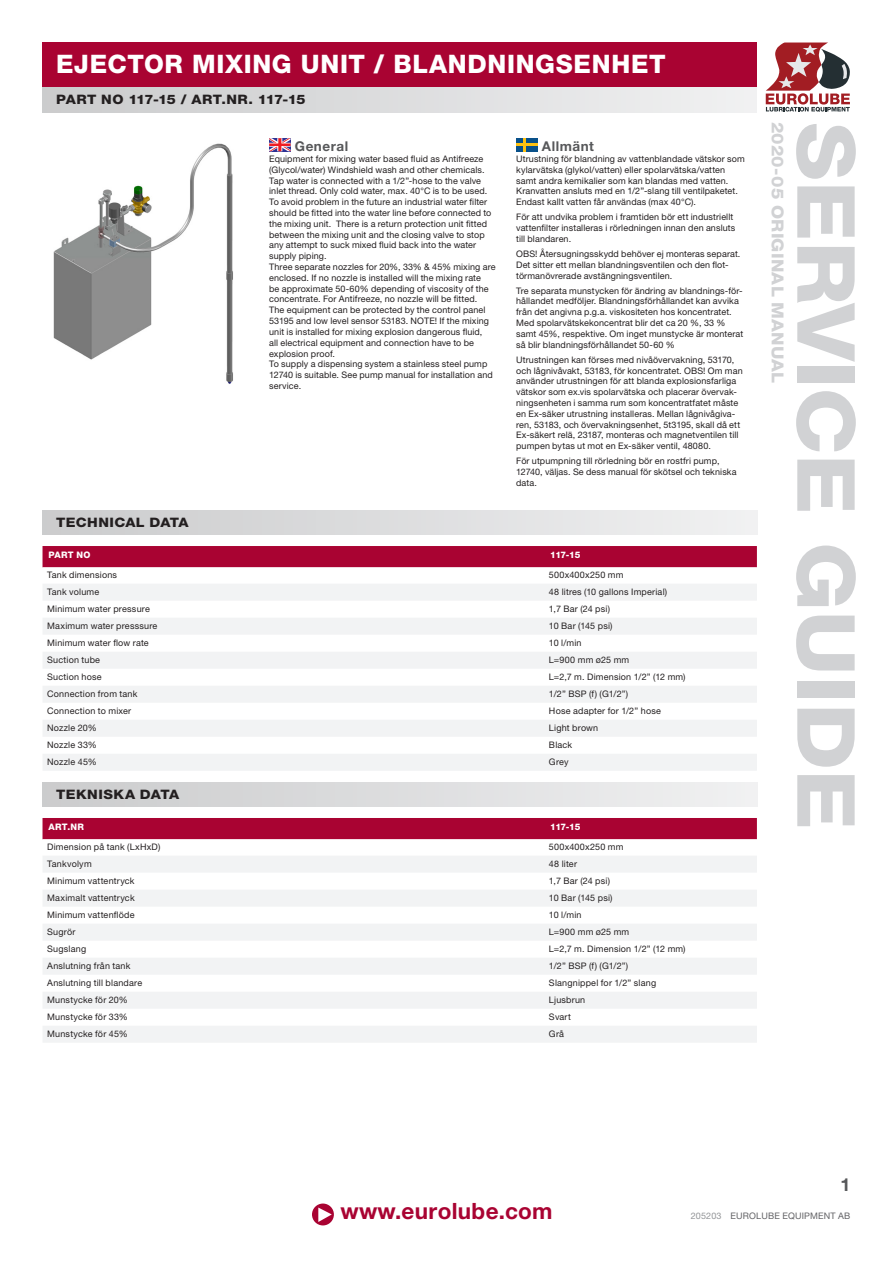
<style>
.page{position:relative;width:893px;height:1263px;background:#fff}
.page>*{position:absolute;margin:0;border:0;box-sizing:border-box;transform-origin:0 0}
.t1{font:800 80.25px "Helvetica Neue LT Std";letter-spacing:-.005em;color:#d1d2d4;scale:1.1 1}
.t2{font:800 25.5px "Helvetica Neue LT Std";letter-spacing:.025em;color:#fff}
.t3{font:700 22.5px "Helvetica Neue LT Std";letter-spacing:.015em;color:#a90332}
.t4{font:700 18px "Helvetica Neue LT Std";color:#57585a}
.t5{font:800 16.5px "Helvetica Neue LT Std";letter-spacing:.01em;color:#d1d2d4;scale:1.1 1}
.t6{font:700 13.5px "Helvetica Neue LT Std";letter-spacing:.04em;color:#57585a}
.Bildtext{font:800 13.05px "Helvetica Neue LT Std";letter-spacing:-.02em;color:#231f20;scale:1.1 1}
.Bildtext-2{font:800 13.05px "Helvetica Neue LT Std";letter-spacing:.02em;color:#231f20;scale:1.1 1}
.Styckeformat__1{font:9px/10.8px "Helvetica Neue LT Std";letter-spacing:.015em;color:#231f20}
.t7{font:9px "Helvetica Neue LT Std";letter-spacing:.02em;color:#636366}
.t8{font:800 9px "Helvetica Neue LT Std";letter-spacing:-.015em;color:#fff}
.s1{color:#939598}
</style>
<div class="page">
<div style="left:312px;top:1203px;width:22px;height:22px;background:#a90332;border-radius:50%"></div>
<svg style="left:318px;top:1207px;width:14px;height:15px"></svg>
<div style="left:43px;top:86px;width:714px;height:26px;background:linear-gradient(to right,#cbcbcc,#f0f1f2)"></div>
<div style="left:43px;top:43px;width:714px;height:44px;background:#a90332"></div>
<svg style="left:766px;top:43px;width:84px;height:69px"></svg>
<svg style="left:269px;top:138px;width:22px;height:13px"></svg>
<div style="left:516px;top:138px;width:22px;height:13px;background:#09518a"></div>
<svg style="left:523px;top:138px;width:3px;height:13px"></svg>
<hr style="left:516px;top:143px;width:22px;height:3px;background:#fdc111">
<div style="left:43px;top:546px;width:714px;height:21px;background:#a90332"></div>
<svg style="left:43px;top:567px;width:714px;height:1px"></svg>
<svg style="left:43px;top:584px;width:714px;height:187px;fill:#f2f3f4"></svg>
<div style="left:43px;top:818px;width:714px;height:21px;background:#a90332"></div>
<svg style="left:43px;top:839px;width:714px;height:1px"></svg>
<svg style="left:43px;top:856px;width:714px;height:186px;fill:#f2f3f4"></svg>
<div style="left:43px;top:510px;width:715px;height:24px;background:linear-gradient(to right,#cbcbcc,#f0f1f2)"></div>
<div style="left:43px;top:782px;width:715px;height:24px;background:linear-gradient(to right,#cbcbcc,#f0f1f2)"></div>
<img style="left:53px;top:143px;width:180px;height:241px">
<h2 class="t2" style="left:56px;top:49px;width:611px">EJECTOR MIXING UNIT / BLANDNINGSENHET</h2>
<h3 class="Bildtext" style="left:56px;top:92px;width:228px">PART NO 117-15 / ART.NR. 117-15</h3>
<p class="Bildtext-2" style="left:56px;top:514px;width:122px">TECHNICAL DATA</p>
<p class="t6" style="left:295px;top:138px;width:55px">General</p>
<p class="Styckeformat__1" style="left:269px;top:153px;width:220px">Equipment for mixing water based fluid as Antifreeze (Glycol/water) Windshield wash and other chemicals.<br>Tap water is connected with a 1/2”-hose to the valve inlet thread. Only cold water, max. 40°C is to be used.</p>
<p class="Styckeformat__1" style="left:269px;top:197px;width:224px">To avoid problem in the future an industrial water filter should be fitted into the water line before connected to the mixing unit. There is a return protection unit fitted between the mixing unit and the closing valve to stop any attempt to suck mixed fluid back into the water supply piping.</p>
<p class="Styckeformat__1" style="left:269px;top:261px;width:228px">Three separate nozzles for 20%, 33% &amp; 45% mixing are enclosed. If no nozzle is installed will the mixing rate<br>be approximate 50-60% depending of viscosity of the concentrate. For Antifreeze, no nozzle will be fitted.</p>
<p class="Styckeformat__1" style="left:269px;top:305px;width:221px">The equipment can be protected by the control panel 53195 and low level sensor 53183. NOTE! If the mixing unit is installed for mixing explosion dangerous fluid, all electrical equipment and connection have to be explosion proof.</p>
<p class="Styckeformat__1" style="left:269px;top:359px;width:225px">To supply a dispensing system a stainless steel pump<br>12740 is suitable. See pump manual for installation and service.</p>
<p class="t6" style="left:542px;top:138px;width:54px">Allmänt</p>
<p class="Styckeformat__1" style="left:516px;top:153px;width:230px">Utrustning för blandning av vattenblandade vätskor som kylarvätska (glykol/vatten) eller spolarvätska/vatten samt andra kemikalier som kan blandas med vatten.<br>Kranvatten ansluts med en 1/2”-slang till ventilpaketet.<br>Endast kallt vatten får användas (max 40°C).</p>
<p class="Styckeformat__1" style="left:516px;top:212px;width:221px">För att undvika problem i framtiden bör ett industriellt vattenfilter installeras i rörledningen innan den ansluts till blandaren.</p>
<p class="Styckeformat__1" style="left:516px;top:248px;width:226px">OBS! Återsugningsskydd behöver ej monteras separat.<br>Det sitter ett mellan blandningsventilen och den flot&shy;törmanövrerade avstängningsventilen.</p>
<p class="Styckeformat__1" style="left:516px;top:285px;width:229px">Tre separata munstycken för ändring av blandnings-för&shy;hållandet medföljer. Blandningsförhållandet kan avvika från det angivna p.g.a. viskositeten hos koncentratet.<br>Med spolarvätskekoncentrat blir det ca 20 %, 33 % samt 45%, respektive. Om inget munstycke är monterat så blir blandningsförhållandet 50-60 %</p>
<p class="Styckeformat__1" style="left:516px;top:354px;width:228px">Utrustningen kan förses med nivåövervakning, 53170, och lågnivåvakt, 53183, för koncentratet. OBS! Om man använder utrustningen för att blanda explosionsfarliga vätskor som ex.vis spolarvätska och placerar övervak&shy;ningsenheten i samma rum som koncentratfatet måste en Ex-säker utrustning installeras. Mellan lågnivågiva&shy;ren, 53183, och övervakningsenhet, 5t3195, skall då ett Ex-säkert relä, 23187, monteras och magnetventilen till pumpen bytas ut mot en Ex-säker ventil, 48080.</p>
<p class="Styckeformat__1" style="left:516px;top:455px;width:222px">För utpumpning till rörledning bör en rostfri pump,<br>12740, väljas. Se dess manual för skötsel och tekniska data.</p>
<p class="t8" style="left:49px;top:550px;width:44px">PART NO</p>
<p class="t8" style="left:550px;top:550px;width:32px">117-15</p>
<p class="Styckeformat__1" style="left:47px;top:569px;width:71px">Tank dimensions</p>
<p class="Styckeformat__1" style="left:549px;top:569px;width:76px">500x400x250 mm</p>
<p class="Styckeformat__1" style="left:47px;top:586px;width:54px">Tank volume</p>
<p class="Styckeformat__1" style="left:549px;top:586px;width:120px">48 litres (10 gallons Imperial)</p>
<p class="Styckeformat__1" style="left:47px;top:603px;width:104px">Minimum water pressure</p>
<p class="Styckeformat__1" style="left:549px;top:603px;width:63px">1,7 Bar (24 psi)</p>
<p class="Styckeformat__1" style="left:47px;top:620px;width:112px">Maximum water presssure</p>
<p class="Styckeformat__1" style="left:549px;top:620px;width:65px">10 Bar (145 psi)</p>
<p class="Styckeformat__1" style="left:47px;top:637px;width:103px">Minimum water flow rate</p>
<p class="Styckeformat__1" style="left:549px;top:637px;width:34px">10 l/min</p>
<p class="Styckeformat__1" style="left:47px;top:654px;width:54px">Suction tube</p>
<p class="Styckeformat__1" style="left:549px;top:654px;width:82px">L=900 mm ø25 mm</p>
<p class="Styckeformat__1" style="left:47px;top:671px;width:56px">Suction hose</p>
<p class="Styckeformat__1" style="left:549px;top:671px;width:138px">L=2,7 m. Dimension 1/2” (12 mm)</p>
<p class="Styckeformat__1" style="left:47px;top:688px;width:92px">Connection from tank</p>
<p class="Styckeformat__1" style="left:549px;top:688px;width:81px">1/2” BSP (f) (G1/2”)</p>
<p class="Styckeformat__1" style="left:47px;top:705px;width:86px">Connection to mixer</p>
<p class="Styckeformat__1" style="left:549px;top:705px;width:113px">Hose adapter for 1/2” hose</p>
<p class="Styckeformat__1" style="left:47px;top:722px;width:51px">Nozzle 20%</p>
<p class="Styckeformat__1" style="left:549px;top:722px;width:51px">Light brown</p>
<p class="Styckeformat__1" style="left:47px;top:739px;width:51px">Nozzle 33%</p>
<p class="Styckeformat__1" style="left:549px;top:739px;width:25px">Black</p>
<p class="Styckeformat__1" style="left:47px;top:756px;width:51px">Nozzle 45%</p>
<p class="Styckeformat__1" style="left:549px;top:756px;width:21px">Grey</p>
<p class="Bildtext-2" style="left:56px;top:786px;width:113px">TEKNISKA DATA</p>
<p class="t8" style="left:49px;top:822px;width:37px">ART.NR</p>
<p class="t8" style="left:550px;top:822px;width:32px">117-15</p>
<p class="Styckeformat__1" style="left:47px;top:841px;width:115px">Dimension på tank (LxHxD)</p>
<p class="Styckeformat__1" style="left:549px;top:841px;width:76px">500x400x250 mm</p>
<p class="Styckeformat__1" style="left:47px;top:858px;width:46px">Tankvolym</p>
<p class="Styckeformat__1" style="left:549px;top:858px;width:30px">48 liter</p>
<p class="Styckeformat__1" style="left:47px;top:875px;width:89px">Minimum vattentryck</p>
<p class="Styckeformat__1" style="left:549px;top:875px;width:63px">1,7 Bar (24 psi)</p>
<p class="Styckeformat__1" style="left:47px;top:892px;width:89px">Maximalt vattentryck</p>
<p class="Styckeformat__1" style="left:549px;top:892px;width:65px">10 Bar (145 psi)</p>
<p class="Styckeformat__1" style="left:47px;top:909px;width:89px">Minimum vattenflöde</p>
<p class="Styckeformat__1" style="left:549px;top:909px;width:34px">10 l/min</p>
<p class="Styckeformat__1" style="left:47px;top:926px;width:30px">Sugrör</p>
<p class="Styckeformat__1" style="left:549px;top:926px;width:82px">L=900 mm ø25 mm</p>
<p class="Styckeformat__1" style="left:47px;top:943px;width:40px">Sugslang</p>
<p class="Styckeformat__1" style="left:549px;top:943px;width:138px">L=2,7 m. Dimension 1/2” (12 mm)</p>
<p class="Styckeformat__1" style="left:47px;top:960px;width:85px">Anslutning från tank</p>
<p class="Styckeformat__1" style="left:549px;top:960px;width:81px">1/2” BSP (f) (G1/2”)</p>
<p class="Styckeformat__1" style="left:47px;top:977px;width:97px">Anslutning till blandare</p>
<p class="Styckeformat__1" style="left:549px;top:977px;width:109px">Slangnippel for 1/2” slang</p>
<p class="Styckeformat__1" style="left:47px;top:994px;width:82px">Munstycke för 20%</p>
<p class="Styckeformat__1" style="left:549px;top:994px;width:38px">Ljusbrun</p>
<p class="Styckeformat__1" style="left:47px;top:1011px;width:82px">Munstycke för 33%</p>
<p class="Styckeformat__1" style="left:549px;top:1011px;width:23px">Svart</p>
<p class="Styckeformat__1" style="left:47px;top:1028px;width:82px">Munstycke för 45%</p>
<p class="Styckeformat__1" style="left:549px;top:1028px;width:17px">Grå</p>
<h3 class="t5" style="left:787px;top:122px;width:239px;rotate:90deg">2020-05 ORIGINAL MANUAL</h3>
<h1 class="t1" style="left:874px;top:122px;width:645px;rotate:90deg">SERVICE GUIDE</h1>
<h3 class="t4" style="left:840px;top:1173px;width:12px">1</h3>
<h3 class="t3" style="left:340px;top:1197px;width:214px">www.eurolube.com</h3>
<p class="t7" style="left:691px;top:1210px;width:161px"><span class="s1">205203</span> EUROLUBE EQUIPMENT AB</p>
</div>
